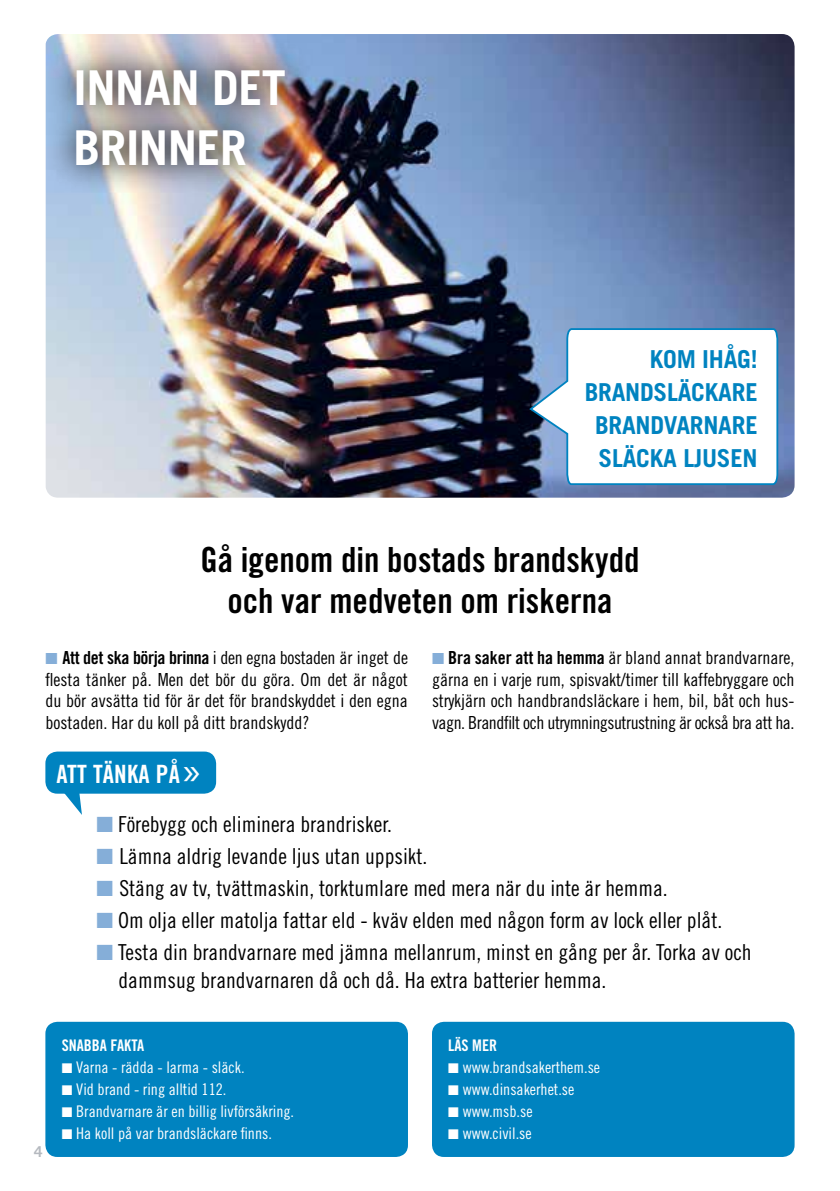
<style>
.page{position:relative;width:840px;height:1191px;background:#fff}
.page>*{position:absolute;margin:0;border:0;box-sizing:border-box;transform-origin:0 0}
.t1{font:700 48px/60px "Trade Gothic LT Std";letter-spacing:-.01em;color:#fff}
.t2{font:34.6px/41.6px "Trade Gothic LT Std Bd Cn 20";color:#000;text-align:center}
.t3{font:25.2px "Trade Gothic LT Std Bd Cn 20";letter-spacing:.01em;color:#fff}
.t4{font:700 24.8px/33px "Trade Gothic LT Std";letter-spacing:-.01em;color:#0083c0;text-align:right}
.t5{font:22px/28px "Trade Gothic LT Std Cn 18";color:#000}
.t6{font:18px/21.6px "Trade Gothic LT Std Cn 18";color:#000;text-align:justify}
.t7{font:16px "Trade Gothic LT Std Cn 18";color:#fff}
.t8{font:16px "Trade Gothic LT Std Bd Cn 20";color:#fff}
.t9{font:700 15px "Trade Gothic LT Std";color:#b5b9bf}
.s1{color:#85aed8}
.s2{font-family:"Trade Gothic LT Std Bd Cn 20"}
.s3{font-family:"Trade Gothic LT Std Cn 18";font-size:45.8px}
</style>
<div class="page">
<div style="left:45px;top:1021px;width:363px;height:136px;background:#0083c0;border-radius:12px"></div>
<img style="left:46px;top:34px;width:748px;height:463px">
<div style="left:45px;top:38px;width:269px;height:159px;background:#000;opacity:.75"></div>
<div style="left:432px;top:1021px;width:362px;height:136px;background:#0083c0;border-radius:12px"></div>
<svg style="left:49px;top:790px;width:33px;height:25px"></svg>
<div style="left:45px;top:751px;width:171px;height:42px;background:#0083c0;border-radius:12px"></div>
<svg style="left:527px;top:327px;width:251px;height:159px"></svg>
<h1 class="t1" style="left:73px;top:57px;width:214px">INNAN DET<br>BRINNER</h1>
<h3 class="t4" style="left:649px;top:342px;width:109px">KOM IHÅG!</h3>
<h3 class="t4" style="left:584px;top:375px;width:15px">BRAND</h3>
<h3 class="t4" style="left:653px;top:375px;width:105px">SLÄCKARE</h3>
<h3 class="t4" style="left:594px;top:408px;width:15px">BRANDVARNAR</h3>
<h3 class="t4" style="left:598px;top:408px;width:161px">E<br>SLÄCKA LJUSEN</h3>
<h2 class="t2" style="left:200px;top:538px;width:440px">Gå igenom din bostads brandskydd och var medveten om riskerna</h2>
<p class="t6" style="left:45px;top:646px;width:364px"><span class="s1">■</span> <span class="s2">Att det ska börja brinna</span> i den egna bostaden är inget de flesta tänker på. Men det bör du göra. Om det är något du bör avsätta tid för är det för brandskyddet i den egna bostaden. Har du koll på ditt brandskydd?</p>
<h3 class="t3" style="left:57px;top:758px;width:148px">ATT TÄNKA PÅ<span class="s3">»</span></h3>
<p class="t6" style="left:432px;top:646px;width:364px"><span class="s1">■</span> <span class="s2">Bra saker att ha hemma</span> är bland annat brandvarnare, gärna en i varje rum, spisvakt/timer till kaffebryggare och strykjärn och handbrandsläckare i hem, bil, båt och hus&shy;vagn. Brandfilt och utrymningsutrustning är också bra att ha.</p>
<p class="t5" style="left:96px;top:809px;width:297px"><span class="s1">■</span> Förebygg och eliminera brandrisker.</p>
<p class="t5" style="left:96px;top:841px;width:332px"><span class="s1">■</span> Lämna aldrig levande ljus utan uppsikt.</p>
<p class="t5" style="left:96px;top:873px;width:572px"><span class="s1">■</span> Stäng av tv, tvättmaskin, torktumlare med mera när du inte är hemma.</p>
<p class="t5" style="left:96px;top:905px;width:627px"><span class="s1">■</span> Om olja eller matolja fattar eld - kväv elden med någon form av lock eller plåt.</p>
<p class="t5" style="left:118px;top:937px;width:634px;text-indent:-22px"><span class="s1">■</span> Testa din brandvarnare med jämna mellanrum, minst en gång per år. Torka av och dammsug brandvarnaren då och då. Ha extra batterier hemma.</p>
<p class="t9" style="left:34px;top:1142px;width:10px">4</p>
<p class="t8" style="left:62px;top:1035px;width:84px">SNABBA FAKTA</p>
<p class="t7" style="left:62px;top:1058px;width:184px">■ Varna - rädda - larma - släck.</p>
<p class="t7" style="left:62px;top:1080px;width:166px">■ Vid brand - ring alltid 112.</p>
<p class="t7" style="left:62px;top:1102px;width:234px">■ Brandvarnare är en billig livförsäkring.</p>
<p class="t7" style="left:62px;top:1124px;width:212px">■ Ha koll på var brandsläckare finns.</p>
<p class="t8" style="left:448px;top:1035px;width:50px">LÄS MER</p>
<p class="t7" style="left:448px;top:1058px;width:153px">■ www.brandsakerthem.se</p>
<p class="t7" style="left:448px;top:1080px;width:127px">■ www.dinsakerhet.se</p>
<p class="t7" style="left:448px;top:1102px;width:86px">■ www.msb.se</p>
<p class="t7" style="left:448px;top:1124px;width:85px">■ www.civil.se</p>
</div>
